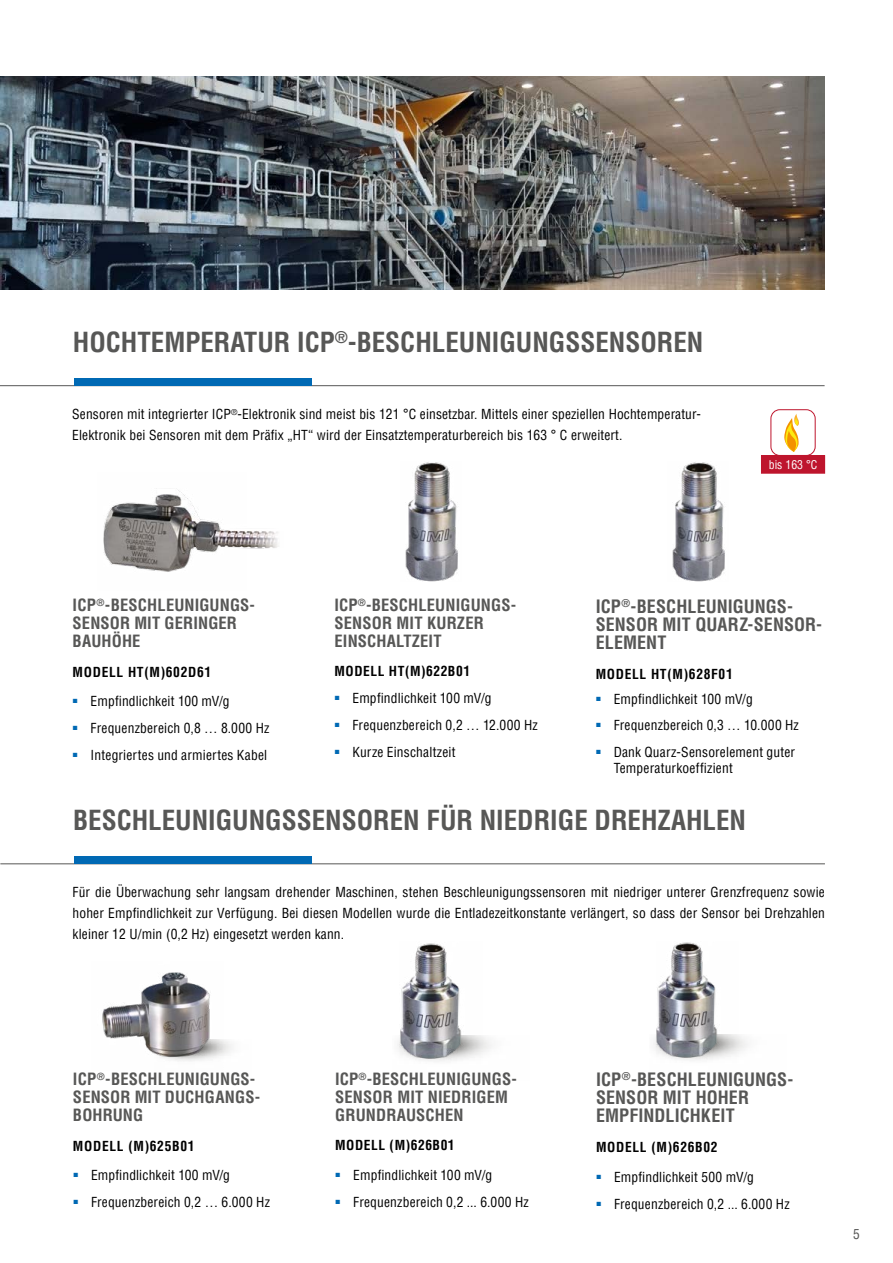
<style>
.page{position:relative;width:893px;height:1263px;background:#fff}
.page>*{position:absolute;margin:0;border:0;box-sizing:border-box;transform-origin:0 0}
.t1{font:700 condensed 27px "Helvetica LT Pro";color:#575756}
.t2{font:700 condensed 18px/18px "Helvetica LT Pro";letter-spacing:.005em;color:#575756}
.t3{font:700 condensed 16.5px/18px "Helvetica LT Pro";letter-spacing:.01em;color:#575756}
.t4{font:condensed 13.5px/21px "Helvetica LT Pro";letter-spacing:.01em;color:#000}
.t5{font:700 condensed 13.5px "Helvetica LT Pro";letter-spacing:.05em;color:#000}
.t6{font:condensed 13.5px "Helvetica LT Pro";color:#575756}
.t7{font:condensed 11.85px "Helvetica LT Pro";color:#fff}
</style>
<div class="page">
<hr style="left:0;top:385px;width:825px;height:1px;background:#575756">
<div style="left:74px;top:378px;width:237px;height:8px;background:#0069b4"></div>
<img style="left:0;top:77px;width:825px;height:212px">
<svg style="left:784px;top:414px;width:15px;height:38px"></svg>
<div style="left:771px;top:409px;width:44px;height:47px;border:1px solid #be152d;border-radius:9px"></div>
<div style="left:761px;top:456px;width:64px;height:17px;background:#be152d"></div>
<div style="left:761px;top:455px;width:64px;height:18px;border:1px solid #be152d"></div>
<img style="left:103px;top:488px;width:176px;height:84px">
<img style="left:405px;top:462px;width:53px;height:120px">
<img style="left:672px;top:462px;width:53px;height:120px">
<hr style="left:0;top:863px;width:825px;height:1px;background:#575756">
<div style="left:74px;top:856px;width:238px;height:8px;background:#0069b4"></div>
<img style="left:400px;top:943px;width:82px;height:120px">
<img style="left:102px;top:972px;width:121px;height:92px">
<img style="left:656px;top:942px;width:82px;height:121px">
<h1 class="t1" style="left:73px;top:324px;width:632px">HOCHTEMPERATUR ICP<sup>®</sup>-BESCHLEUNIGUNGSSENSOREN</h1>
<p class="t4" style="left:72px;top:404px;width:630px">Sensoren mit integrierter ICP<sup>®</sup>-Elektronik sind meist bis 121 °C einsetzbar. Mittels einer speziellen Hochtemperatur-<br>Elektronik bei Sensoren mit dem Präfix „HT“ wird der Einsatztemperaturbereich bis 163 ° C erweitert.</p>
<p class="t7" style="left:769px;top:457px;width:50px">bis 163 °C</p>
<h2 class="t2" style="left:596px;top:596px;width:228px">ICP<sup>®</sup>-BESCHLEUNIGUNGS-<br>SENSOR MIT QUARZ-SENSOR-<br>ELEMENT</h2>
<p class="t5" style="left:596px;top:665px;width:139px">MODELL HT(M)628F01</p>
<p class="t4" style="left:596px;top:688px;width:159px"><sup>■</sup> Empfindlichkeit 100 mV/g</p>
<p class="t4" style="left:596px;top:714px;width:205px"><sup>■</sup> Frequenzbereich 0,3 … 10.000 Hz</p>
<p class="t4" style="left:614px;top:743px;width:183px;line-height:16.5px;text-indent:-18px"><sup>■</sup> Dank Quarz-Sensorelement guter<br>Temperaturkoeffizient</p>
<h1 class="t1" style="left:73px;top:802px;width:674px">BESCHLEUNIGUNGSSENSOREN FÜR NIEDRIGE DREHZAHLEN</h1>
<p class="t3" style="left:73px;top:596px;width:184px">ICP<sup>®</sup>-BESCHLEUNIGUNGS-<br>SENSOR MIT GERINGER<br>BAUHÖHE</p>
<p class="t5" style="left:73px;top:663px;width:140px">MODELL HT(M)602D61</p>
<p class="t4" style="left:73px;top:690px;width:159px"><sup>■</sup> Empfindlichkeit 100 mV/g</p>
<p class="t4" style="left:73px;top:717px;width:198px"><sup>■</sup> Frequenzbereich 0,8 … 8.000 Hz</p>
<p class="t4" style="left:73px;top:744px;width:196px"><sup>■</sup> Integriertes und armiertes Kabel</p>
<p class="t3" style="left:334px;top:596px;width:183px">ICP<sup>®</sup>-BESCHLEUNIGUNGS-<br>SENSOR MIT KURZER<br>EINSCHALTZEIT</p>
<p class="t5" style="left:334px;top:662px;width:137px">MODELL HT(M)622B01</p>
<p class="t4" style="left:334px;top:687px;width:159px"><sup>■</sup> Empfindlichkeit 100 mV/g</p>
<p class="t4" style="left:334px;top:714px;width:205px"><sup>■</sup> Frequenzbereich 0,2 … 12.000 Hz</p>
<p class="t4" style="left:334px;top:741px;width:123px"><sup>■</sup> Kurze Einschaltzeit</p>
<p class="t4" style="left:73px;top:882px;width:754px;text-align:justify">Für die Überwachung sehr langsam drehender Maschinen, stehen Beschleunigungssensoren mit niedriger unterer Grenzfrequenz sowie hoher Empfindlichkeit zur Verfügung. Bei diesen Modellen wurde die Entladezeitkonstante verlängert, so dass der Sensor bei Drehzahlen kleiner 12 U/min (0,2 Hz) eingesetzt werden kann.</p>
<p class="t3" style="left:73px;top:1070px;width:189px">ICP<sup>®</sup>-BESCHLEUNIGUNGS-<br>SENSOR MIT DUCHGANGS-<br>BOHRUNG</p>
<p class="t5" style="left:73px;top:1137px;width:123px">MODELL (M)625B01</p>
<p class="t4" style="left:73px;top:1164px;width:159px"><sup>■</sup> Empfindlichkeit 100 mV/g</p>
<p class="t4" style="left:73px;top:1191px;width:198px"><sup>■</sup> Frequenzbereich 0,2 … 6.000 Hz</p>
<p class="t3" style="left:335px;top:1070px;width:183px">ICP<sup>®</sup>-BESCHLEUNIGUNGS-<br>SENSOR MIT NIEDRIGEM<br>GRUNDRAUSCHEN</p>
<p class="t5" style="left:335px;top:1136px;width:121px">MODELL (M)626B01</p>
<p class="t4" style="left:335px;top:1164px;width:159px"><sup>■</sup> Empfindlichkeit 100 mV/g</p>
<p class="t4" style="left:335px;top:1191px;width:195px"><sup>■</sup> Frequenzbereich 0,2 ... 6.000 Hz</p>
<h2 class="t2" style="left:596px;top:1070px;width:199px">ICP<sup>®</sup>-BESCHLEUNIGUNGS-<br>SENSOR MIT HOHER<br>EMPFINDLICHKEIT</h2>
<p class="t5" style="left:596px;top:1138px;width:123px">MODELL (M)626B02</p>
<p class="t4" style="left:596px;top:1167px;width:159px"><sup>■</sup> Empfindlichkeit 500 mV/g</p>
<p class="t4" style="left:596px;top:1194px;width:195px"><sup>■</sup> Frequenzbereich 0,2 ... 6.000 Hz</p>
<p class="t6" style="left:853px;top:1225px;width:8px">5</p>
</div>
